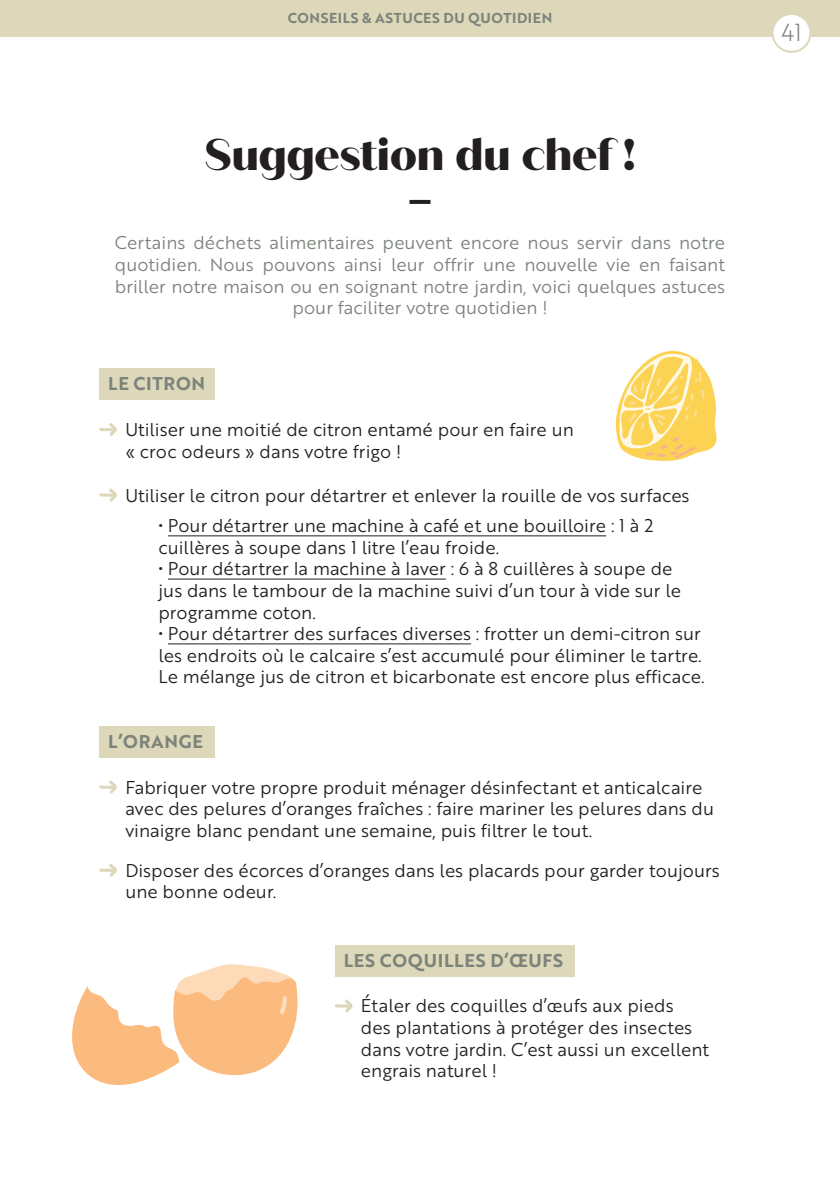
<style>
.page{position:relative;width:840px;height:1191px;background:#fff}
.page>*{position:absolute;margin:0;border:0;box-sizing:border-box;transform-origin:0 0}
.t1{font:800 44.2px "Quiche Sans";letter-spacing:-.005em;color:#231f20}
.t2{font:24px "Brother 1816 Light";color:#7c837b}
.t3{font:18px/21.6px "Brother 1816 Book";color:#231f20}
.t4{font:18px/21.6px "Brother 1816 Book";color:#7c837b;text-align:center}
.t5{font:18px "Brother 1816 Bold";letter-spacing:.04em;color:#7c837b}
.t6{font:14px "Brother 1816 Bold";letter-spacing:.04em;color:#7c837b}
</style>
<div class="page">
<div style="left:0;top:0;width:839px;height:36px;background:#ddd8b9"></div>
<div style="left:772px;top:14px;width:38px;height:38px;background:#fff;border-radius:50%"></div>
<div style="left:771px;top:13px;width:40px;height:40px;border:2px solid #ddd8b9;border-radius:50%"></div>
<hr style="left:168px;top:535px;width:438px;height:1px;background:#231f20">
<hr style="left:168px;top:579px;width:277px;height:1px;background:#231f20">
<hr style="left:168px;top:643px;width:302px;height:1px;background:#231f20">
<svg style="left:99px;top:423px;width:18px;height:13px"></svg>
<svg style="left:99px;top:780px;width:18px;height:14px"></svg>
<svg style="left:99px;top:863px;width:18px;height:14px"></svg>
<svg style="left:335px;top:999px;width:17px;height:13px"></svg>
<svg style="left:99px;top:488px;width:18px;height:14px"></svg>
<svg style="left:409px;top:200px;width:21px;height:4px"></svg>
<div style="left:99px;top:368px;width:116px;height:32px;background:#ddd8b9"></div>
<div style="left:99px;top:726px;width:116px;height:32px;background:#ddd8b9"></div>
<div style="left:334px;top:945px;width:240px;height:32px;background:#ddd8b9"></div>
<svg style="left:615px;top:350px;width:101px;height:111px"></svg>
<svg style="left:72px;top:964px;width:225px;height:121px"></svg>
<p class="t6" style="left:287px;top:8px;width:266px">CONSEILS &amp; ASTUCES DU QUOTIDIEN</p>
<h1 class="t1" style="left:205px;top:127px;width:431px">Suggestion du chef !</h1>
<p class="t4" style="left:115px;top:231px;width:611px">Certains déchets alimentaires peuvent encore nous servir dans notre quotidien. Nous pouvons ainsi leur offrir une nouvelle vie en faisant briller notre maison ou en soignant notre jardin, voici quelques astuces pour faciliter votre quotidien !</p>
<p class="t5" style="left:108px;top:370px;width:98px">LE CITRON</p>
<p class="t3" style="left:125px;top:418px;width:449px">Utiliser une moitié de citron entamé pour en faire un « croc odeurs » dans votre frigo !</p>
<p class="t3" style="left:125px;top:483px;width:565px">Utiliser le citron pour détartrer et enlever la rouille de vos surfaces</p>
<p class="t3" style="left:158px;top:514px;width:496px">• Pour détartrer une machine à café et une bouilloire : 1 à 2 cuillères à soupe dans 1 litre l’eau froide.</p>
<p class="t3" style="left:158px;top:557px;width:524px">• Pour détartrer la machine à laver : 6 à 8 cuillères à soupe de jus dans le tambour de la machine suivi d’un tour à vide sur le programme coton.</p>
<p class="t3" style="left:158px;top:622px;width:547px">• Pour détartrer des surfaces diverses : frotter un demi-citron sur les endroits où le calcaire s’est accumulé pour éliminer le tartre.<br>Le mélange jus de citron et bicarbonate est encore plus efficace.</p>
<p class="t5" style="left:108px;top:728px;width:96px">L’ORANGE</p>
<p class="t3" style="left:125px;top:775px;width:590px">Fabriquer votre propre produit ménager désinfectant et anticalcaire avec des pelures d’oranges fraîches : faire mariner les pelures dans du vinaigre blanc pendant une semaine, puis filtrer le tout.</p>
<p class="t3" style="left:125px;top:858px;width:595px">Disposer des écorces d’oranges dans les placards pour garder toujours une bonne odeur.</p>
<p class="t5" style="left:343px;top:947px;width:221px">LES COQUILLES D’ŒUFS</p>
<p class="t3" style="left:361px;top:994px;width:349px">Étaler des coquilles d’œufs aux pieds<br>des plantations à protéger des insectes dans votre jardin. C’est aussi un excellent engrais naturel !</p>
<h2 class="t2" style="left:780px;top:15px;width:22px">41</h2>
</div>
